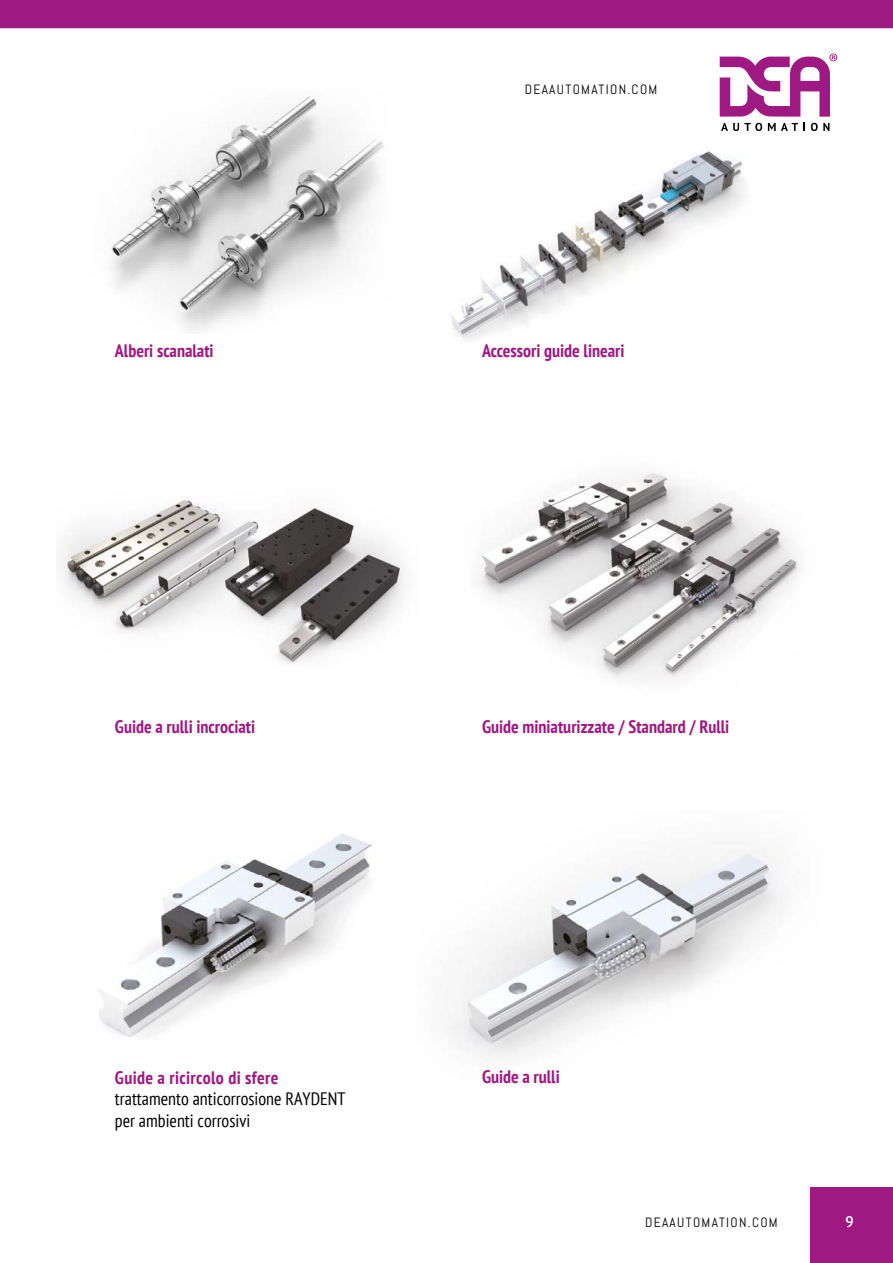
<style>
.page{position:relative;width:893px;height:1263px;background:#fff}
.page>*{position:absolute;margin:0;border:0;box-sizing:border-box;transform-origin:0 0}
.t1{font:700 condensed 18px "PT Sans";color:#9e1981}
.t2{font:condensed 18px/21.6px "PT Sans";color:#000}
.t3{font:700 condensed 18px "PT Sans";letter-spacing:.02em;color:#9e1981}
.t4{font:15px "PT Sans";color:#fff}
.t5{font:13.5px "Abel";letter-spacing:.1em;color:#000}
</style>
<div class="page">
<div style="left:811px;top:1187px;width:82px;height:76px;background:#9e1981"></div>
<svg style="left:721px;top:123px;width:41px;height:8px"></svg>
<svg style="left:768px;top:123px;width:37px;height:8px"></svg>
<svg style="left:811px;top:123px;width:18px;height:8px"></svg>
<svg style="left:720px;top:53px;width:117px;height:64px"></svg>
<div style="left:0;top:0;width:893px;height:28px;background:#9e1981"></div>
<img style="left:98px;top:834px;width:274px;height:204px">
<img style="left:449px;top:850px;width:333px;height:208px">
<img style="left:111px;top:96px;width:273px;height:235px">
<img style="left:450px;top:151px;width:295px;height:189px">
<img style="left:62px;top:499px;width:343px;height:165px">
<img style="left:478px;top:471px;width:322px;height:208px">
<p class="t1" style="left:115px;top:339px;width:100px">Alberi scanalati</p>
<p class="t5" style="left:525px;top:81px;width:134px">DEAAUTOMATION.COM</p>
<p class="t1" style="left:482px;top:339px;width:144px">Accessori guide lineari</p>
<p class="t1" style="left:115px;top:714px;width:142px">Guide a rulli incrociati</p>
<p class="t1" style="left:482px;top:714px;width:249px">Guide miniaturizzate / Standard / Rulli</p>
<p class="t3" style="left:115px;top:1065px;width:165px">Guide a ricircolo di sfere</p>
<p class="t1" style="left:482px;top:1065px;width:79px">Guide a rulli</p>
<p class="t2" style="left:115px;top:1088px;width:232px">trattamento anticorrosione RAYDENT per ambienti corrosivi</p>
<p class="t5" style="left:645px;top:1214px;width:134px">DEAAUTOMATION.COM</p>
<p class="t4" style="left:845px;top:1212px;width:10px">9</p>
</div>
